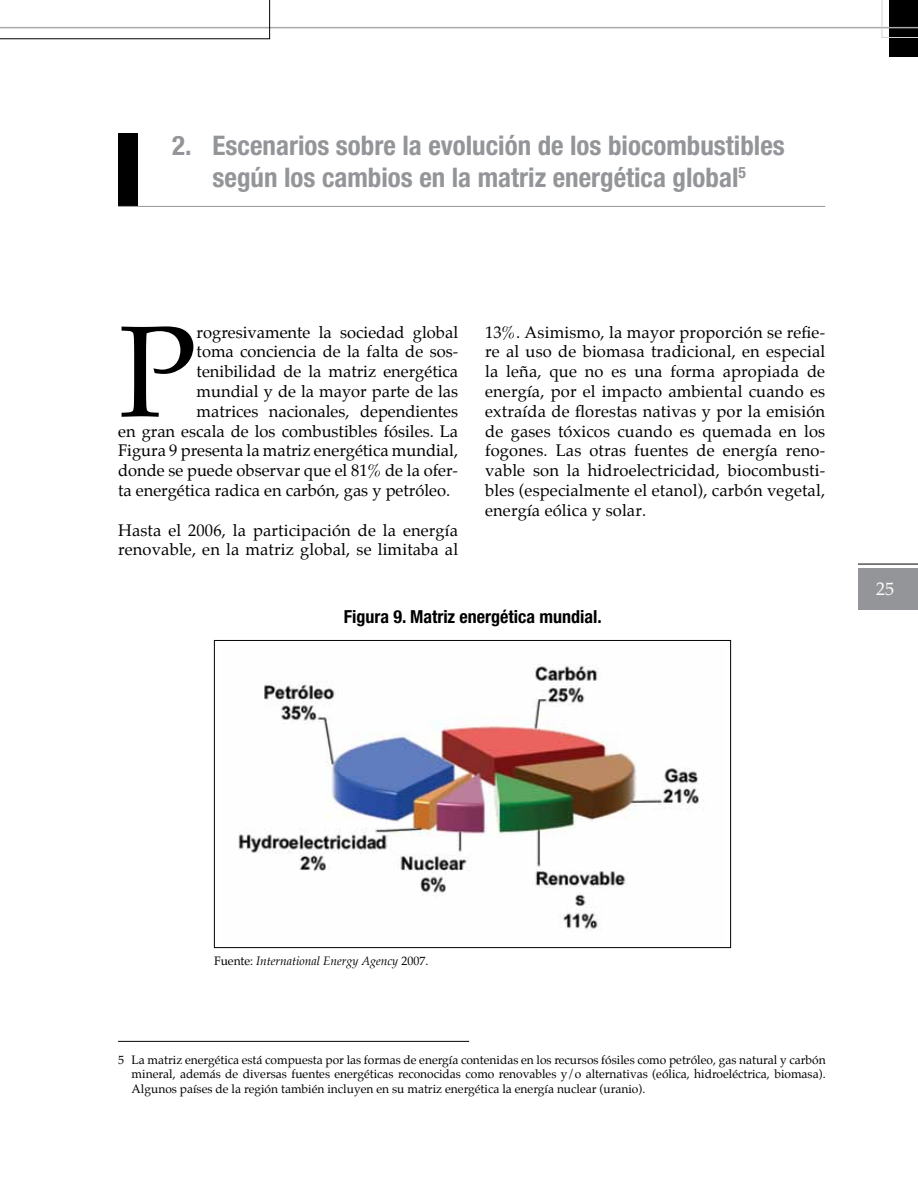
<style>
.page{position:relative;width:918px;height:1188px;background:#fff}
.page>*{position:absolute;margin:0;border:0;box-sizing:border-box;transform-origin:0 0}
.t1{font:130.05px "Palatino";color:#000}
.t2{font:700 condensed 27px/32.4px "Helvetica Neue";color:#939598;text-align:center}
.t3{font:700 condensed 18px "Helvetica Neue";color:#000}
.t4{font:18px "Palatino";color:#fff}
.t5{font:16.5px/19.8px "Palatino";color:#000}
.t6{font:12px/14.4px "Palatino";color:#000;text-align:justify}
.t7{font:italic 12px "Palatino";color:#000}
.s1{font-style:normal}
</style>
<div class="page">
<div style="left:890px;top:0;width:28px;height:56px;background:#000"></div>
<hr style="left:0;top:27px;width:918px;height:1px;background:#a7a9ac">
<svg style="left:881px;top:0;width:37px;height:38px"></svg>
<div style="left:858px;top:568px;width:60px;height:42px;background:#939598"></div>
<hr style="left:858px;top:564px;width:60px;height:1px;background:#000">
<svg style="left:0;top:0;width:270px;height:40px"></svg>
<div style="left:118px;top:133px;width:20px;height:73px;background:#000"></div>
<hr style="left:118px;top:206px;width:707px;height:1px;background:#939598">
<img style="left:238px;top:664px;width:461px;height:265px">
<div style="left:214px;top:640px;width:517px;height:308px;border:1px solid #000"></div>
<hr style="left:118px;top:1041px;width:351px;height:1px;background:#000">
<h2 class="t2" style="left:172px;top:129px;width:614px">2. Escenarios sobre la evolución de los biocombustibles según los cambios en la matriz energética global<sup>5</sup></h2>
<h1 class="t1" style="left:118px;top:264px;width:80px">P</h1>
<p class="t5" style="left:197px;top:322px;width:263px">rogresivamente la sociedad global</p>
<p class="t5" style="left:197px;top:342px;width:263px">toma conciencia de la falta de sos-</p>
<p class="t5" style="left:197px;top:362px;width:263px">tenibilidad de la matriz energética</p>
<p class="t5" style="left:197px;top:381px;width:263px">mundial y de la mayor parte de las</p>
<p class="t5" style="left:197px;top:401px;width:263px">matrices nacionales, dependientes</p>
<p class="t5" style="left:118px;top:421px;width:342px">en gran escala de los combustibles fósiles. La</p>
<p class="t5" style="left:118px;top:441px;width:342px">Figura 9 presenta la matriz energética mundial,</p>
<p class="t5" style="left:118px;top:461px;width:341px">donde se puede observar que el 81% de la ofer-</p>
<p class="t5" style="left:118px;top:480px;width:334px">ta energética radica en carbón, gas y petróleo.</p>
<p class="t5" style="left:118px;top:520px;width:342px">Hasta el 2006, la participación de la energía renovable, en la matriz global, se limitaba al</p>
<p class="t5" style="left:485px;top:322px;width:342px;text-align:justify">13%. Asimismo, la mayor proporción se refie&shy;re al uso de biomasa tradicional, en especial la leña, que no es una forma apropiada de energía, por el impacto ambiental cuando es extraída de florestas nativas y por la emisión de gases tóxicos cuando es quemada en los fogones. Las otras fuentes de energía reno&shy;vable son la hidroelectricidad, biocombusti&shy;bles (especialmente el etanol), carbón vegetal, energía eólica y solar.</p>
<p class="t3" style="left:344px;top:606px;width:260px">Figura 9. Matriz energética mundial.</p>
<p class="t4" style="left:876px;top:574px;width:19px">25</p>
<p class="t7" style="left:214px;top:952px;width:216px"><span class="s1">Fuente:</span> International Energy Agency <span class="s1">2007.</span></p>
<p class="t6" style="left:132px;top:1053px;width:696px;text-indent:-14px">5 La matriz energética está compuesta por las formas de energía contenidas en los recursos fósiles como petróleo, gas natural y carbón mineral, además de diversas fuentes energéticas reconocidas como renovables y/o alternativas (eólica, hidroeléctrica, biomasa).<br>Algunos países de la región también incluyen en su matriz energética la energía nuclear (uranio).</p>
</div>
